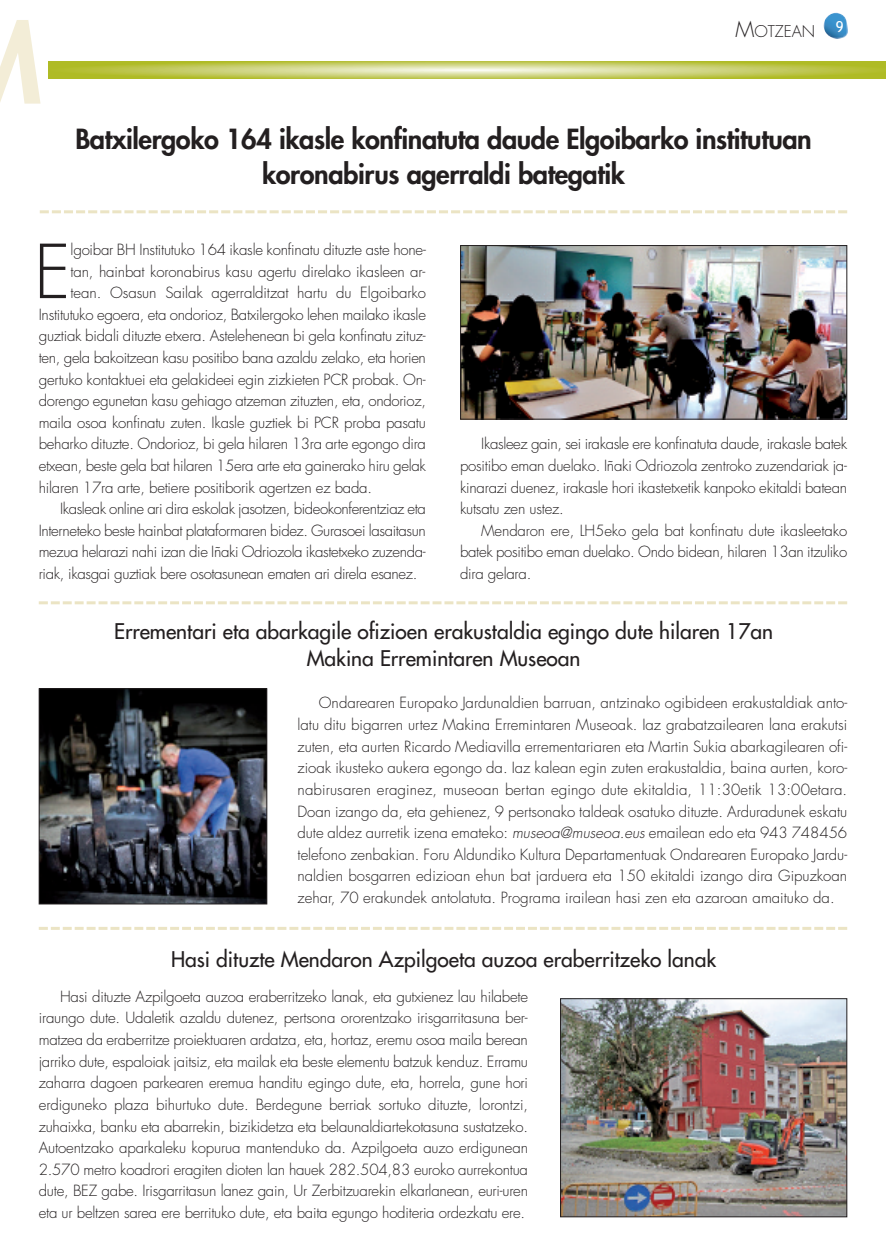
<style>
.page{position:relative;width:886px;height:1256px;background:#fff}
.page>*{position:absolute;margin:0;border:0;box-sizing:border-box;transform-origin:0 0}
.t1{font:300 72.3px "Futura";color:#231f20}
.t2{font:800 27px/34.5px "Futura";letter-spacing:-.015em;color:#231f20;text-align:center}
.t3{font:21px/27px "Futura";color:#231f20;text-align:center}
.t4{font:300 15.75px "Futura";color:#231f20}
.t5{font:300 15px/21.6px "Futura";letter-spacing:-.02em;color:#231f20;text-align:justify}
.t6{font:15px "Trebuchet MS";color:#fff}
.s1{font-size:21px}
.s2{font-style:italic}
</style>
<div class="page">
<img style="left:823px;top:13px;width:24px;height:26px">
<svg style="left:49px;top:61px;width:836px;height:17px;background:#c6cd67"></svg>
<svg style="left:40px;top:210px;width:807px;height:3px"></svg>
<img style="left:462px;top:247px;width:383px;height:170px">
<div style="left:460px;top:245px;width:387px;height:174px;border:1px solid #231f20"></div>
<svg style="left:39px;top:601px;width:808px;height:3px"></svg>
<img style="left:41px;top:690px;width:224px;height:212px">
<div style="left:39px;top:688px;width:228px;height:216px;border:1px solid #231f20"></div>
<svg style="left:39px;top:927px;width:808px;height:2px"></svg>
<img style="left:562px;top:1000px;width:283px;height:215px">
<div style="left:560px;top:998px;width:287px;height:219px;border:1px solid #231f20"></div>
<p class="t4" style="left:735px;top:24px;width:81px"><span class="s1">M</span>OTZEAN</p>
<p class="t6" style="left:835px;top:18px;width:9px">9</p>
<h2 class="t2" style="left:75px;top:124px;width:737px">Batxilergoko 164 ikasle konfinatuta daude Elgoibarko institutuan koronabirus agerraldi bategatik</h2>
<h1 class="t1" style="left:34px;top:238px;width:38px">E</h1>
<p class="t5" style="left:71px;top:240px;width:357px">lgoibar BH Institutuko 164 ikasle konfinatu dituzte aste hone-</p>
<p class="t5" style="left:70px;top:261px;width:356px">tan, hainbat koronabirus kasu agertu direlako ikasleen ar-</p>
<p class="t5" style="left:70px;top:283px;width:357px">tean. Osasun Sailak agerralditzat hartu du Elgoibarko</p>
<p class="t5" style="left:39px;top:305px;width:388px">Institutuko egoera, eta ondorioz, Batxilergoko lehen mailako ikasle</p>
<p class="t5" style="left:39px;top:326px;width:388px">guztiak bidali dituzte etxera. Astelehenean bi gela konfinatu zituz-</p>
<p class="t5" style="left:39px;top:348px;width:388px">ten, gela bakoitzean kasu positibo bana azaldu zelako, eta horien</p>
<p class="t5" style="left:39px;top:369px;width:388px">gertuko kontaktuei eta gelakideei egin zizkieten PCR probak. On-</p>
<p class="t5" style="left:39px;top:391px;width:388px">dorengo egunetan kasu gehiago atzeman zituzten, eta, ondorioz,</p>
<p class="t5" style="left:39px;top:413px;width:388px">maila osoa konfinatu zuten. Ikasle guztiek bi PCR proba pasatu</p>
<p class="t5" style="left:39px;top:434px;width:388px">beharko dituzte. Ondorioz, bi gela hilaren 13ra arte egongo dira</p>
<p class="t5" style="left:39px;top:456px;width:388px">etxean, beste gela bat hilaren 15era arte eta gainerako hiru gelak</p>
<p class="t5" style="left:39px;top:477px;width:335px">hilaren 17ra arte, betiere positiborik agertzen ez bada.</p>
<p class="t5" style="left:60px;top:499px;width:367px">Ikasleak online ari dira eskolak jasotzen, bideokonferentziaz eta</p>
<p class="t5" style="left:39px;top:521px;width:388px">Interneteko beste hainbat plataformaren bidez. Gurasoei lasaitasun</p>
<p class="t5" style="left:39px;top:542px;width:388px">mezua helarazi nahi izan die Iñaki Odriozola ikastetxeko zuzenda-</p>
<p class="t5" style="left:39px;top:564px;width:380px">riak, ikasgai guztiak bere osotasunean ematen ari direla esanez.</p>
<p class="t5" style="left:460px;top:434px;width:388px;text-indent:21px">Ikasleez gain, sei irakasle ere konfinatuta daude, irakasle batek positibo eman duelako. Iñaki Odriozola zentroko zuzendariak ja&shy;kinarazi duenez, irakasle hori ikastetxetik kanpoko ekitaldi batean kutsatu zen ustez.</p>
<p class="t5" style="left:460px;top:521px;width:388px;text-indent:21px">Mendaron ere, LH5eko gela bat konfinatu dute ikasleetako batek positibo eman duelako. Ondo bidean, hilaren 13an itzuliko dira gelara.</p>
<h3 class="t3" style="left:114px;top:619px;width:660px">Errementari eta abarkagile ofizioen erakustaldia egingo dute hilaren 17an<br>Makina Erremintaren Museoan</h3>
<p class="t5" style="left:297px;top:693px;width:551px;text-indent:21px">Ondarearen Europako Jardunaldien barruan, antzinako ogibideen erakustaldiak anto&shy;latu ditu bigarren urtez Makina Erremintaren Museoak. Iaz grabatzailearen lana erakutsi zuten, eta aurten Ricardo Mediavilla errementariaren eta Martin Sukia abarkagilearen ofi&shy;zioak ikusteko aukera egongo da. Iaz kalean egin zuten erakustaldia, baina aurten, koro&shy;nabirusaren eraginez, museoan bertan egingo dute ekitaldia, 11:30etik 13:00etara.<br>Doan izango da, eta gehienez, 9 pertsonako taldeak osatuko dituzte. Arduradunek eskatu dute aldez aurretik izena emateko: <span class="s2">museoa@museoa.eus</span> emailean edo eta 943 748456 telefono zenbakian. Foru Aldundiko Kultura Departamentuak Ondarearen Europako Jardu&shy;naldien bosgarren edizioan ehun bat jarduera eta 150 ekitaldi izango dira Gipuzkoan zehar, 70 erakundek antolatuta. Programa irailean hasi zen eta azaroan amaituko da.</p>
<h3 class="t3" style="left:171px;top:947px;width:546px">Hasi dituzte Mendaron Azpilgoeta auzoa eraberritzeko lanak</h3>
<p class="t5" style="left:39px;top:986px;width:491px;text-indent:21px">Hasi dituzte Azpilgoeta auzoa eraberritzeko lanak, eta gutxienez lau hilabete iraungo dute. Udaletik azaldu dutenez, pertsona ororentzako irisgarritasuna ber&shy;matzea da eraberritze proiektuaren ardatza, eta, hortaz, eremu osoa maila berean jarriko dute, espaloiak jaitsiz, eta mailak eta beste elementu batzuk kenduz. Erramu zaharra dagoen parkearen eremua handitu egingo dute, eta, horrela, gune hori erdiguneko plaza bihurtuko dute. Berdegune berriak sortuko dituzte, lorontzi, zuhaixka, banku eta abarrekin, bizikidetza eta belaunaldiartekotasuna sustatzeko.<br>Autoentzako aparkaleku kopurua mantenduko da. Azpilgoeta auzo erdigunean 2.570 metro koadrori eragiten dioten lan hauek 282.504,83 euroko aurrekontua dute, BEZ gabe. Irisgarritasun lanez gain, Ur Zerbitzuarekin elkarlanean, euri-uren eta ur beltzen sarea ere berrituko dute, eta baita egungo hoditeria ordezkatu ere.</p>
</div>
